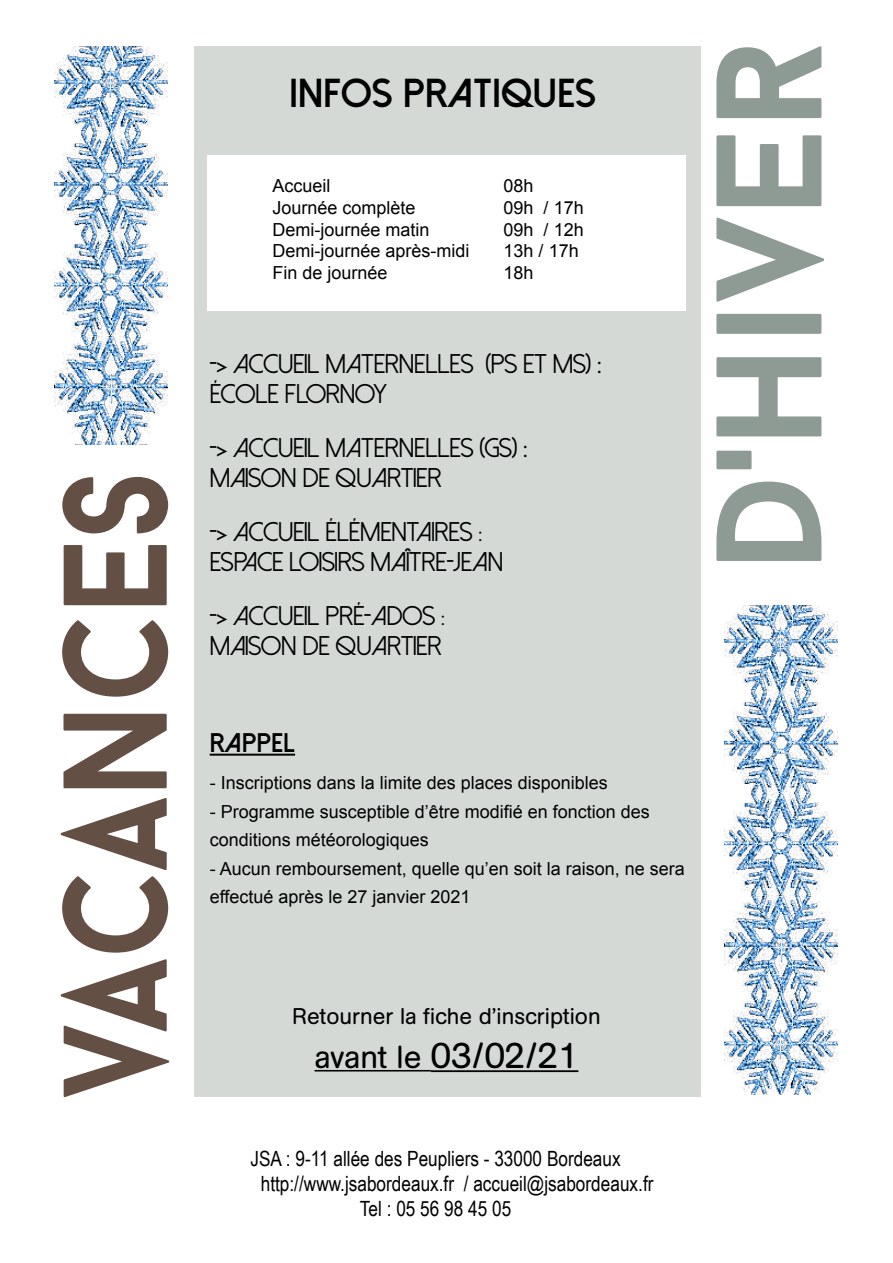
<style>
.page{position:relative;width:893px;height:1263px;background:#fff}
.page>*{position:absolute;margin:0;border:0;box-sizing:border-box;transform-origin:0 0}
.t1{font:700 150px "Baron Neue";color:#8e9b94}
.t2{font:800 40.5px "Dolce Vita";color:#000}
.t3{font:36px "AG Book Rounded";color:#000}
.t4{font:27px/30px "Dolce Vita";color:#000}
.t5{font:800 27px "Dolce Vita";color:#000}
.t6{font:22.5px "AG Book Rounded";color:#000}
.t7{font:21px "Arial Narrow";color:#000}
.t8{font:18px/28.5px "Arial";color:#000}
.s1{font-size:22.5px}
.s2{font-size:31.5px}
</style>
<div class="page">
<svg style="left:60px;top:477px;width:109px;height:620px"></svg>
<div style="left:194px;top:46px;width:507px;height:1051px;background:#d4d9d6"></div>
<div style="left:207px;top:155px;width:479px;height:156px;background:#fff"></div>
<hr style="left:210px;top:754px;width:85px;height:2px;background:#000">
<hr style="left:315px;top:1070px;width:116px;height:1px;background:#000">
<hr style="left:431px;top:1070px;width:147px;height:2px;background:#000">
<img style="left:724px;top:605px;width:113px;height:489px">
<img style="left:55px;top:46px;width:113px;height:398px">
<h2 class="t2" style="left:289px;top:72px;width:308px">INFOS PRATIQUES</h2>
<p class="t8" style="left:273px;top:172px;width:60px">Accueil</p>
<p class="t8" style="left:504px;top:172px;width:32px">08h</p>
<p class="t8" style="left:273px;top:194px;width:145px">Journée complète</p>
<p class="t8" style="left:504px;top:194px;width:82px">09h / 17h</p>
<p class="t8" style="left:273px;top:215px;width:159px">Demi-journée matin</p>
<p class="t8" style="left:504px;top:215px;width:82px">09h / 12h</p>
<p class="t8" style="left:273px;top:237px;width:199px">Demi-journée après-midi</p>
<p class="t8" style="left:504px;top:237px;width:77px">13h / 17h</p>
<p class="t8" style="left:273px;top:258px;width:117px">Fin de journée</p>
<p class="t8" style="left:504px;top:258px;width:32px">18h</p>
<h3 class="t4" style="left:210px;top:349px;width:394px">-&gt; ACCUEIL MATERNELLES (PS ET MS) :<br>ÉCOLE FLORNOY</h3>
<h3 class="t4" style="left:210px;top:433px;width:320px">-&gt; ACCUEIL MATERNELLES (GS) :<br>MAISON DE QUARTIER</h3>
<h3 class="t4" style="left:210px;top:517px;width:295px">-&gt; ACCUEIL ÉLÉMENTAIRES <span class="s1">:<br></span>ESPACE LOISIRS MAÎTRE-JEAN</h3>
<h3 class="t4" style="left:210px;top:601px;width:237px">-&gt; ACCUEIL PRÉ-ADOS <span class="s1">:<br></span>MAISON DE QUARTIER</h3>
<h3 class="t5" style="left:210px;top:729px;width:87px">RAPPEL</h3>
<p class="t8" style="left:210px;top:769px;width:400px">- Inscriptions dans la limite des places disponibles</p>
<p class="t8" style="left:210px;top:797px;width:442px">- Programme susceptible d’être modifié en fonction des conditions météorologiques</p>
<p class="t8" style="left:210px;top:854px;width:477px">- Aucun remboursement, quelle qu’en soit la raison, ne sera effectué après le 27 janvier 2021</p>
<h1 class="t1" style="left:674px;top:572px;width:534px;rotate:-90deg">d'hiver</h1>
<p class="t6" style="left:292px;top:1004px;width:310px">Retourner la fiche d’inscription</p>
<h3 class="t3" style="left:315px;top:1035px;width:265px"><span class="s2">avant le</span> 03/02/21</h3>
<p class="t7" style="left:250px;top:1143px;width:372px">JSA : 9-11 allée des Peupliers - 33000 Bordeaux</p>
<p class="t7" style="left:261px;top:1168px;width:394px">http://www.jsabordeaux.fr / accueil@jsabordeaux.fr</p>
<p class="t7" style="left:360px;top:1193px;width:153px">Tel : 05 56 98 45 05</p>
</div>
